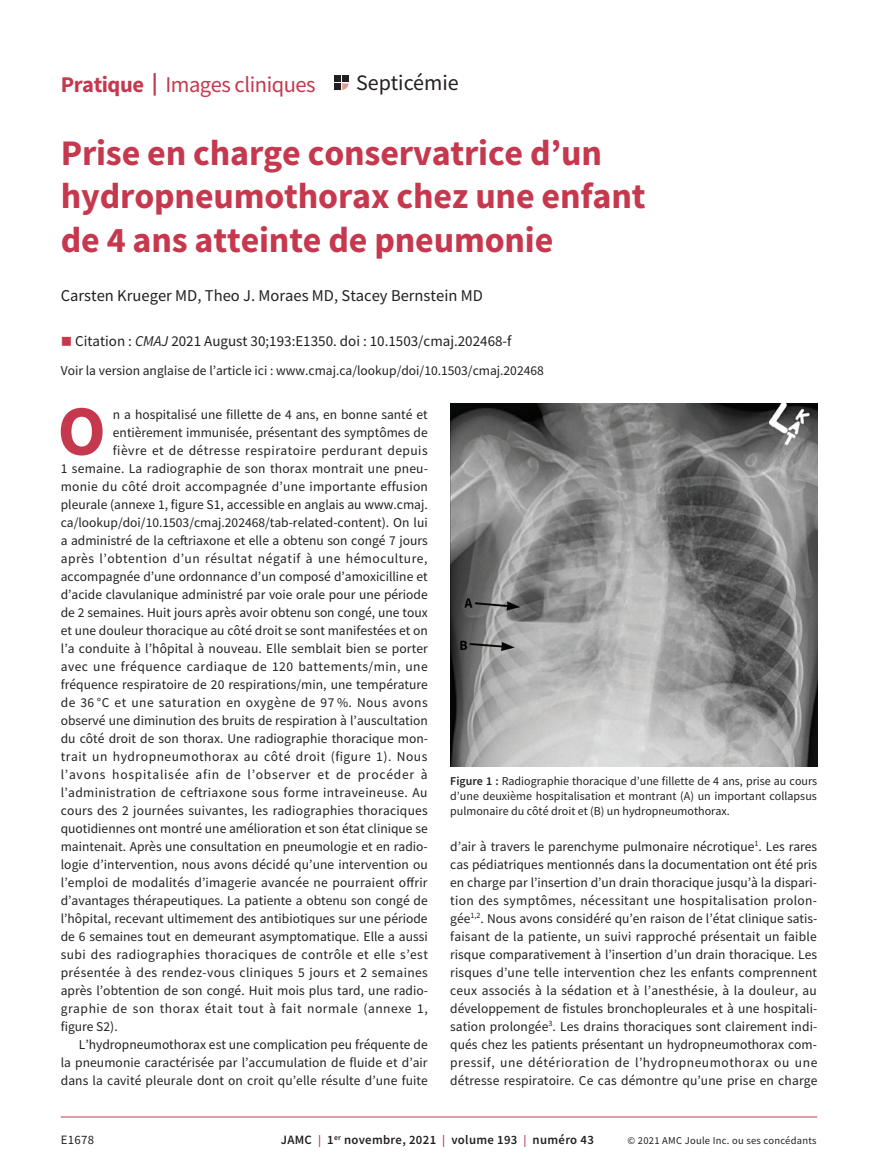
<style>
.page{position:relative;width:878px;height:1175px;background:#fff}
.page>*{position:absolute;margin:0;border:0;box-sizing:border-box;transform-origin:0 0}
.t1{font:700 70.65px "Source Sans Pro";color:#c5384e}
.t2{font:700 36px/43.2px "Source Sans Pro";letter-spacing:-.005em;color:#c5384e}
.t3{font:22.5px "Source Sans Pro";letter-spacing:-.02em;color:#c5384e}
.t4{font:22.05px "Source Sans Pro";color:#231f20}
.t5{font:16.5px "Source Sans Pro";color:#231f20}
.t6{font:15px "Source Sans Pro";color:#231f20}
.t7{font:13.5px/18px "Source Sans Pro";color:#231f20;text-align:justify}
.t8{font:13.5px "Source Sans Pro";letter-spacing:.035em;color:#231f20}
.t9{font:13.5px "Source Sans Pro";letter-spacing:.025em;color:#231f20}
.t10{font:13.5px "Source Sans Pro";letter-spacing:.04em;color:#231f20}
.t11{font:13.5px "Source Sans Pro";letter-spacing:.03em;color:#231f20}
.t12{font:13.5px "Source Sans Pro";letter-spacing:.02em;color:#231f20}
.t13{font:13.5px "Source Sans Pro";letter-spacing:.055em;color:#231f20}
.t14{font:600 12.75px "Source Sans Pro";letter-spacing:.025em;color:#231f20}
.t15{font:12.75px "Source Sans Pro";letter-spacing:.025em;color:#231f20}
.t16{font:12px/15px "Source Sans Pro";color:#231f20;text-align:justify}
.t17{font:10.5px "Source Sans Pro";letter-spacing:.025em;color:#231f20}
.s1{font-weight:700}
.s2{color:#c5384e}
.s3{font-style:italic}
.s4{font-weight:600}
.s5{font-size:12px;color:#c5384e}
</style>
<div class="page">
<hr style="left:61px;top:1116px;width:756px;height:1px;background:#c5384e">
<img style="left:450px;top:404px;width:367px;height:362px">
<div style="left:334px;top:75px;width:6px;height:7px;background:#231f20"></div>
<div style="left:342px;top:75px;width:7px;height:7px;background:#231f20"></div>
<svg style="left:334px;top:84px;width:14px;height:6px"></svg>
<h3 class="t3" style="left:61px;top:70px;width:256px"><span class="s1">Pratique |</span> Images cliniques</h3>
<h3 class="t4" style="left:356px;top:69px;width:104px">Septicémie</h3>
<h2 class="t2" style="left:61px;top:131px;width:586px">Prise en charge conservatrice d’un hydropneumothorax chez une enfant de 4 ans atteinte de pneumonie</h2>
<p class="t5" style="left:61px;top:285px;width:423px">Carsten Krueger MD, Theo J. Moraes MD, Stacey Bernstein MD</p>
<p class="t6" style="left:61px;top:331px;width:452px"><span class="s2">■</span> Citation : <span class="s3">CMAJ</span> 2021 August 30;193:E1350. doi : 10.1503/cmaj.202468-f</p>
<p class="t7" style="left:61px;top:361px;width:484px">Voir la version anglaise de l’article ici : www.cmaj.ca/lookup/doi/10.1503/cmaj.202468</p>
<h1 class="t1" style="left:57px;top:383px;width:50px">O</h1>
<p class="t7" style="left:113px;top:405px;width:316px">n a hospitalisé une fillette de 4 ans, en bonne santé et</p>
<p class="t7" style="left:113px;top:423px;width:316px">entièrement immunisée, présentant des symptômes de</p>
<p class="t8" style="left:113px;top:441px;width:316px">fièvre et de détresse respiratoire perdurant depuis</p>
<p class="t7" style="left:61px;top:459px;width:369px">1 semaine. La radiographie de son thorax montrait une pneu-</p>
<p class="t12" style="left:61px;top:477px;width:368px">monie du côté droit accompagnée d’une importante effusion</p>
<p class="t7" style="left:61px;top:495px;width:368px">pleurale (annexe 1, figure S1, accessible en anglais au www.cmaj.</p>
<p class="t7" style="left:61px;top:513px;width:368px">ca/lookup/doi/10.1503/cmaj.202468/tab-related-content). On lui</p>
<p class="t7" style="left:61px;top:531px;width:368px">a administré de la ceftriaxone et elle a obtenu son congé 7 jours</p>
<p class="t8" style="left:61px;top:549px;width:368px">après l’obtention d’un résultat négatif à une hémoculture,</p>
<p class="t7" style="left:61px;top:567px;width:368px">accompagnée d’une ordonnance d’un composé d’amoxicilline et</p>
<p class="t7" style="left:61px;top:585px;width:368px">d’acide clavulanique administré par voie orale pour une période</p>
<p class="t7" style="left:61px;top:603px;width:368px">de 2 semaines. Huit jours après avoir obtenu son congé, une toux</p>
<p class="t7" style="left:61px;top:621px;width:368px">et une douleur thoracique au côté droit se sont manifestées et on</p>
<p class="t7" style="left:61px;top:639px;width:368px">l’a conduite à l’hôpital à nouveau. Elle semblait bien se porter</p>
<p class="t8" style="left:61px;top:657px;width:368px">avec une fréquence cardiaque de 120 battements/min, une</p>
<p class="t7" style="left:61px;top:675px;width:368px">fréquence respiratoire de 20 respirations/min, une température</p>
<p class="t8" style="left:61px;top:693px;width:368px">de 36 °C et une saturation en oxygène de 97 %. Nous avons</p>
<p class="t7" style="left:61px;top:711px;width:368px">observé une diminution des bruits de respiration à l’auscultation</p>
<p class="t7" style="left:61px;top:729px;width:369px">du côté droit de son thorax. Une radiographie thoracique mon-</p>
<p class="t10" style="left:61px;top:747px;width:368px">trait un hydropneumothorax au côté droit (figure 1). Nous</p>
<p class="t13" style="left:61px;top:765px;width:368px">l’avons hospitalisée afin de l’observer et de procéder à</p>
<p class="t9" style="left:61px;top:783px;width:368px">l’administration de ceftriaxone sous forme intraveineuse. Au</p>
<p class="t7" style="left:61px;top:801px;width:368px">cours des 2 journées suivantes, les radiographies thoraciques</p>
<p class="t7" style="left:61px;top:819px;width:368px">quotidiennes ont montré une amélioration et son état clinique se</p>
<p class="t7" style="left:61px;top:837px;width:367px">maintenait. Après une consultation en pneumologie et en radio-</p>
<p class="t7" style="left:61px;top:855px;width:368px">logie d’intervention, nous avons décidé qu’une intervention ou</p>
<p class="t7" style="left:61px;top:873px;width:368px">l’emploi de modalités d’imagerie avancée ne pourraient offrir</p>
<p class="t7" style="left:61px;top:891px;width:368px">d’avantages thérapeutiques. La patiente a obtenu son congé de</p>
<p class="t7" style="left:61px;top:909px;width:368px">l’hôpital, recevant ultimement des antibiotiques sur une période</p>
<p class="t7" style="left:61px;top:927px;width:368px">de 6 semaines tout en demeurant asymptomatique. Elle a aussi</p>
<p class="t11" style="left:61px;top:945px;width:368px">subi des radiographies thoraciques de contrôle et elle s’est</p>
<p class="t9" style="left:61px;top:963px;width:368px">présentée à des rendez-vous cliniques 5 jours et 2 semaines</p>
<p class="t7" style="left:61px;top:981px;width:367px">après l’obtention de son congé. Huit mois plus tard, une radio-</p>
<p class="t10" style="left:61px;top:999px;width:368px">graphie de son thorax était tout à fait normale (annexe 1,</p>
<p class="t7" style="left:61px;top:1017px;width:58px">figure S2).</p>
<p class="t7" style="left:79px;top:1035px;width:350px">L’hydropneumothorax est une complication peu fréquente de</p>
<p class="t7" style="left:61px;top:1053px;width:368px">la pneumonie caractérisée par l’accumulation de fluide et d’air</p>
<p class="t7" style="left:61px;top:1071px;width:368px">dans la cavité pleurale dont on croit qu’elle résulte d’une fuite</p>
<p class="t16" style="left:450px;top:773px;width:368px"><span class="s4">Figure 1 :</span> Radiographie thoracique d’une fillette de 4 ans, prise au cours d’une deuxième hospitalisation et montrant (A) un important collapsus pulmonaire du côté droit et (B) un hydropneumothorax.</p>
<p class="t7" style="left:450px;top:837px;width:369px">d’air à travers le parenchyme pulmonaire nécrotique<sup>1</sup>. Les rares cas pédiatriques mentionnés dans la documentation ont été pris en charge par l’insertion d’un drain thoracique jusqu’à la dispari&shy;tion des symptômes, nécessitant une hospitalisation prolon&shy;gée<sup>1,2</sup>. Nous avons considéré qu’en raison de l’état clinique satis&shy;faisant de la patiente, un suivi rapproché présentait un faible risque comparativement à l’insertion d’un drain thoracique. Les risques d’une telle intervention chez les enfants comprennent ceux associés à la sédation et à l’anesthésie, à la douleur, au développement de fistules bronchopleurales et à une hospitali&shy;sation prolongée<sup>3</sup>. Les drains thoraciques sont clairement indi&shy;qués chez les patients présentant un hydropneumothorax com&shy;pressif, une détérioration de l’hydropneumothorax ou une détresse respiratoire. Ce cas démontre qu’une prise en charge</p>
<p class="t15" style="left:61px;top:1132px;width:35px">E1678</p>
<p class="t14" style="left:281px;top:1131px;width:314px">JAMC <span class="s5">|</span> 1<sup>er</sup> novembre, 2021 <span class="s5">|</span> volume 193 <span class="s5">|</span> numéro 43</p>
<p class="t17" style="left:627px;top:1134px;width:190px">© 2021 AMC Joule Inc. ou ses concédants</p>
</div>
